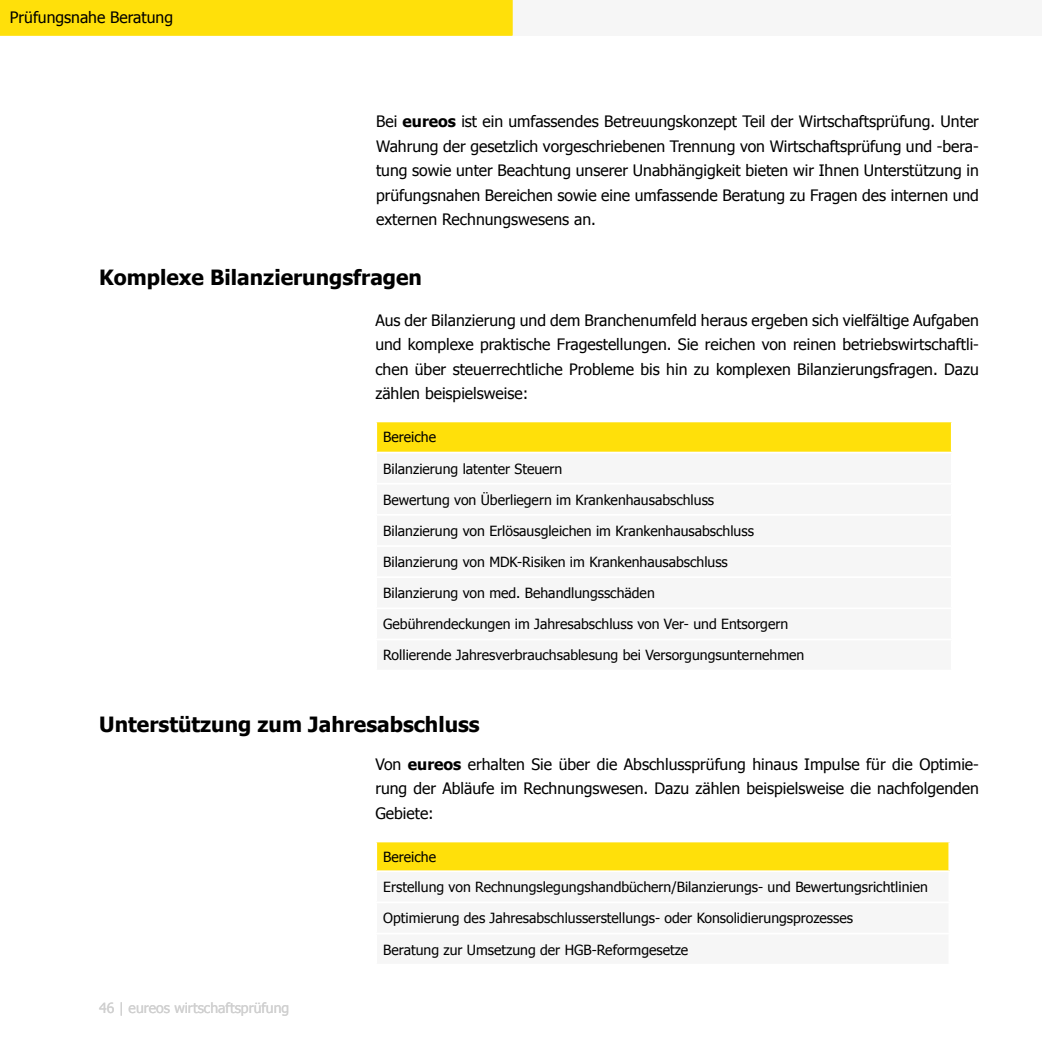
<style>
.page{position:relative;width:1042px;height:1042px;background:#fff}
.page>*{position:absolute;margin:0;border:0;box-sizing:border-box;transform-origin:0 0}
.t1{font:700 21px "Tahoma";color:#000}
.t2{font:15.75px/24.5px "Tahoma";color:#000;text-align:justify}
.t3{font:14px/30.4px "Tahoma";color:#000}
.t4{font:14px "Tahoma";color:#d0d0d0}
.s1{font-weight:700}
</style>
<div class="page">
<div style="left:0;top:0;width:512px;height:36px;border:2px solid #ffe00a"></div>
<div style="left:0;top:0;width:511px;height:35px;background:#ffe00a"></div>
<div style="left:376px;top:421px;width:576px;height:31px;background:#ffe00a"></div>
<hr style="left:375px;top:420px;width:577px;height:2px;background:#fff">
<hr style="left:375px;top:422px;width:2px;height:30px;background:#fff">
<hr style="left:951px;top:422px;width:1px;height:30px;background:#fff">
<div style="left:376px;top:841px;width:573px;height:30px;background:#ffe00a"></div>
<hr style="left:375px;top:840px;width:575px;height:2px;background:#fff">
<hr style="left:375px;top:842px;width:2px;height:28px;background:#fff">
<hr style="left:948px;top:842px;width:2px;height:28px;background:#fff">
<hr style="left:375px;top:870px;width:575px;height:2px;background:#fff">
<p class="t2" style="left:10px;top:5px;width:165px">Prüfungsnahe B ratung</p>
<p class="t2" style="left:11px;top:5px;width:177px">Unternehmensbewertung</p>
<p class="t2" style="left:376px;top:109px;width:604px">Bei <span class="s1">eureos</span> ist ein umfassendes Betreuungskonzept Teil der Wirtschaftsprüfung. Unter Wahrung der gesetzlich vorgeschriebenen Trennung von Wirtschaftsprüfung und -bera&shy;tung sowie unter Beachtung unserer Unabhängigkeit bieten wir Ihnen Unterstützung in prüfungsnahen Bereichen sowie eine umfassende Beratung zu Fragen des internen und externen Rechnungswesens an.</p>
<h1 class="t1" style="left:99px;top:263px;width:324px">Komplexe Bilanzierungsfragen</h1>
<p class="t2" style="left:375px;top:307px;width:605px">Aus der Bilanzierung und dem Branchenumfeld heraus ergeben sich vielfältige Aufgaben und komplexe praktische Fragestellungen. Sie reichen von reinen betriebswirtschaftli&shy;chen über steuerrechtliche Probleme bis hin zu komplexen Bilanzierungsfragen. Dazu zählen beispielsweise:</p>
<p class="t3" style="left:383px;top:421px;width:54px">Bereiche</p>
<p class="t3" style="left:383px;top:452px;width:181px">Bilanzierung latenter Steuern</p>
<p class="t3" style="left:383px;top:484px;width:332px">Bewertung von Überliegern im Krankenhausabschluss</p>
<p class="t3" style="left:383px;top:515px;width:372px">Bilanzierung von Erlösausgleichen im Krankenhausabschluss</p>
<p class="t3" style="left:383px;top:546px;width:346px">Bilanzierung von MDK-Risiken im Krankenhausabschluss</p>
<p class="t3" style="left:383px;top:577px;width:273px">Bilanzierung von med. Behandlungsschäden</p>
<p class="t3" style="left:383px;top:608px;width:406px">Gebührendeckungen im Jahresabschluss von Ver- und Entsorgern</p>
<p class="t3" style="left:383px;top:639px;width:422px">Rollierende Jahresverbrauchsablesung bei Versorgungsunternehmen</p>
<h1 class="t1" style="left:99px;top:710px;width:382px">Unterstützung zum Jahresabschluss</h1>
<p class="t2" style="left:375px;top:751px;width:605px">Von <span class="s1">eureos</span> erhalten Sie über die Abschlussprüfung hinaus Impulse für die Optimie&shy;rung der Abläufe im Rechnungswesen. Dazu zählen beispielsweise die nachfolgenden Gebiete:</p>
<p class="t3" style="left:383px;top:841px;width:546px">Bereiche<br>Erstellung von Rechnungslegungshandbüchern/Bilanzierungs- und Bewertungsrichtlinien</p>
<p class="t3" style="left:383px;top:902px;width:471px">Optimierung des Jahresabschlusserstellungs- oder Konsolidierungsprozesses</p>
<p class="t3" style="left:383px;top:933px;width:307px">Beratung zur Umsetzung der HGB-Reformgesetze</p>
<p class="t4" style="left:99px;top:998px;width:191px">46 | eureos wirtschaftsprüfung</p>
</div>
